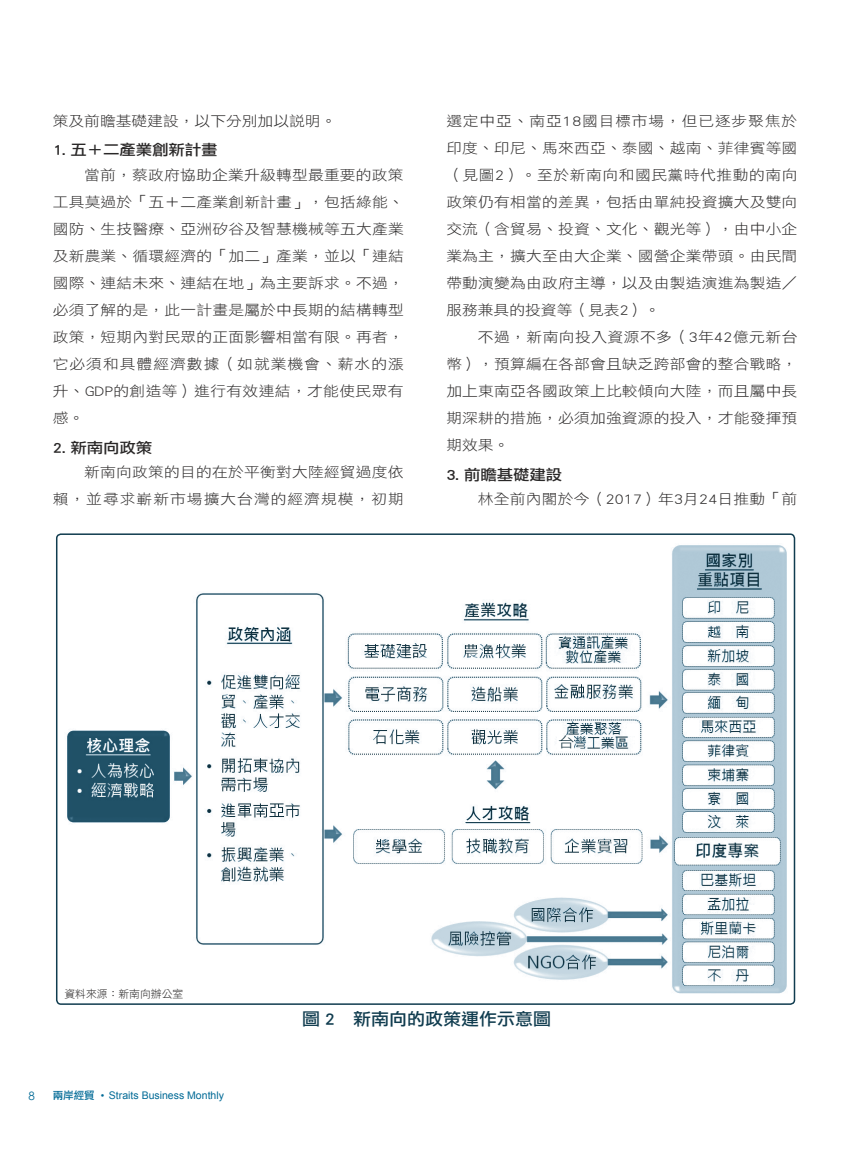
<style>
.page{position:relative;width:851px;height:1149px;background:#fff}
.page>*{position:absolute;margin:0;border:0;box-sizing:border-box;transform-origin:0 0}
.t1{font:17.1px "DF Li Hei Std W5";color:#103c4f;scale:1.05 1}
.t2{font:14.85px "DF Li Hei Std W5";letter-spacing:-.01em;color:#2a2828;scale:1.11 1}
.t3{font:14.1px/27px "DF Li Hei Std W3";letter-spacing:.015em;color:#2a2828;text-align:justify;scale:1.11 1}
.t4{font:14.1px "DF Li Hei Std W3";color:#0e2e3c;scale:1.11 1}
.t5{font:11.55px "Century Gothic";color:#006a96}
.t6{font:10.8px "DF Li Hei W3 WINP BF";color:#2a2828}
.t7{font:10.5px "Arial";color:#006a96}
.s1{font-family:"DF Li Hei Std W5"}
.s2{font-family:"Adobe Ming Std";font-weight:300}
</style>
<div class="page">
<img style="left:67px;top:545px;width:720px;height:449px">
<div style="left:56px;top:533px;width:739px;height:471px;border:2px solid #103c4f;border-radius:4px"></div>
<div style="left:557px;top:735px;width:17px;height:15px;background:#fff"></div>
<p class="t3" style="left:53px;top:107px;width:257px">策及前瞻基礎建設，以下分別加以說明。</p>
<p class="t2" style="left:53px;top:142px;width:150px">1. 五＋二產業創新計畫</p>
<p class="t3" style="left:53px;top:161px;width:318px;text-indent:32px">當前，蔡政府協助企業升級轉型最重要的政策工具莫過於「五＋二產業創新計畫」，包括綠能、國防、生技醫療、亞洲矽谷及智慧機械等五大產業及新農業、循環經濟的「加二」產業，並以「連結國際、連結未來、連結在地」為主要訴求。不過，必須了解的是，此一計畫是屬於中長期的結構轉型政策，短期內對民眾的正面影響相當有限。再者，它必須和具體經濟數據（如就業機會、薪水的漲升、GDP的創造等）進行有效連結，才能使民眾有感。</p>
<p class="t2" style="left:53px;top:439px;width:91px">2. 新南向政策</p>
<p class="t3" style="left:53px;top:458px;width:318px;text-align:right">新南向政策的目的在於平衡對大陸經貿過度依<br>賴，並尋求嶄新市場擴大台灣的經濟規模，初期</p>
<p class="t3" style="left:446px;top:107px;width:318px">選定中亞、南亞18國目標市場，但已逐步聚焦於印度、印尼、馬來西亞、泰國、越南、菲律賓等國（見圖2）。至於新南向和國民黨時代推動的南向政策仍有相當的差異，包括由單純投資擴大及雙向交流（含貿易、投資、文化、觀光等），由中小企業為主，擴大至由大企業、國營企業帶頭。由民間帶動演變為由政府主導，以及由製造演進為製造／服務兼具的投資等（見表2）。</p>
<p class="t3" style="left:446px;top:323px;width:318px;text-indent:32px">不過，新南向投入資源不多（3年42億元新台幣），預算編在各部會且缺乏跨部會的整合戰略，加上東南亞各國政策上比較傾向大陸，而且屬中長期深耕的措施，必須加強資源的投入，才能發揮預期效果。</p>
<p class="t2" style="left:446px;top:466px;width:106px">3. 前瞻基礎建設</p>
<p class="t3" style="left:478px;top:485px;width:289px">林全前內閣於今（2017）年3月24日推動「前</p>
<p class="t4" style="left:558px;top:734px;width:16px">台</p>
<p class="t6" style="left:64px;top:987px;width:120px">資料來源：新南向辦公室</p>
<p class="t5" style="left:29px;top:1087px;width:8px">8</p>
<p class="t7" style="left:53px;top:1089px;width:173px"><span class="s1">兩岸經貿</span> <span class="s2">˙</span>Straits Business Monthly</p>
<p class="t1" style="left:302px;top:1009px;width:238px">圖 2　新南向的政策運作示意圖</p>
</div>
